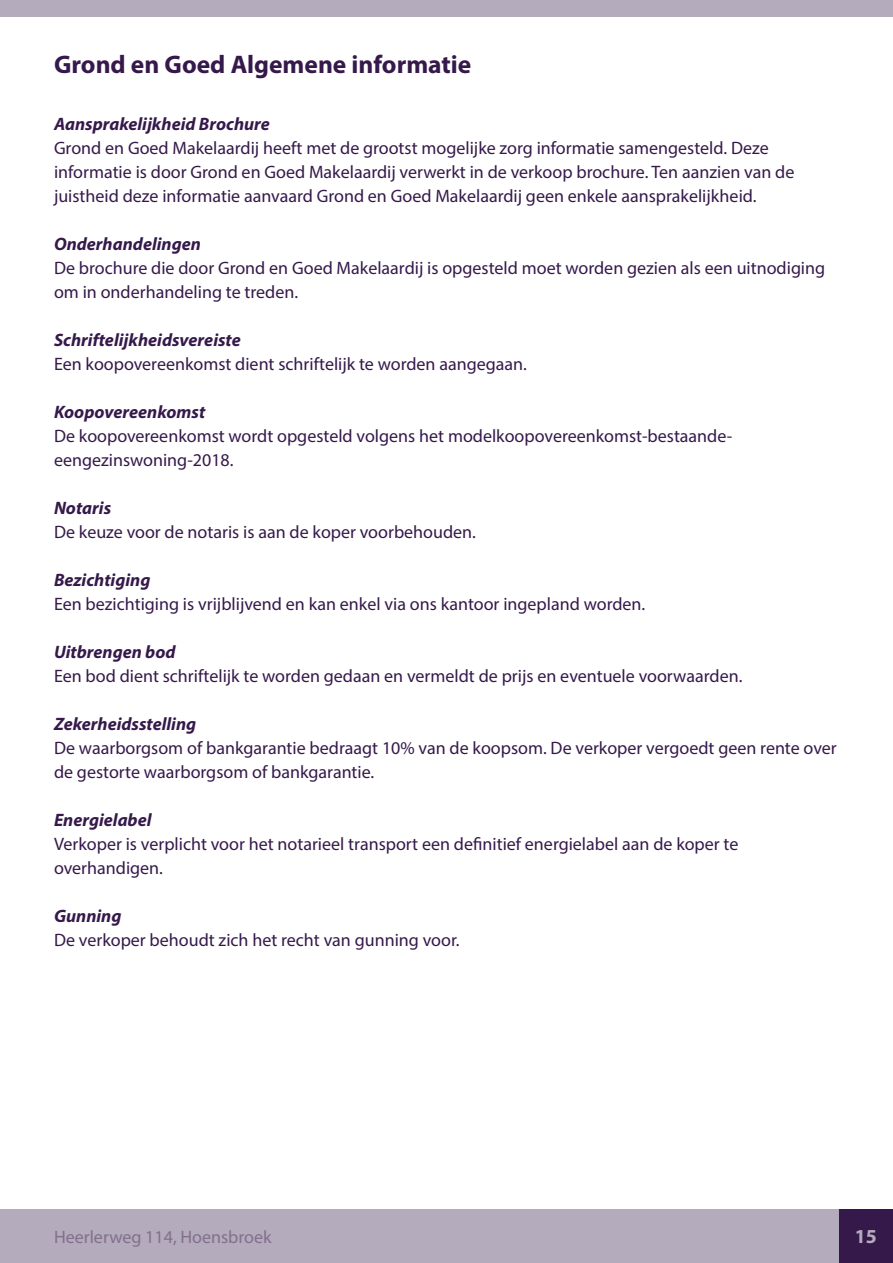
<style>
.page{position:relative;width:893px;height:1263px;background:#fff}
.page>*{position:absolute;margin:0;border:0;box-sizing:border-box;transform-origin:0 0}
.t1{font:700 25.5px "Myriad Pro";color:#36194b}
.t2{font:700 19.95px "Myriad Pro";color:#b4abbc}
.t3{font:18px/24px "Myriad Pro";color:#36194b}
.t4{font:italic 700 18px "Myriad Pro";color:#36194b}
.t5{font:18px "Myriad Pro";color:#82708c}
</style>
<div class="page">
<div style="left:839px;top:1209px;width:54px;height:54px;background:#36194b"></div>
<div style="left:0;top:1209px;width:839px;height:54px;background:#b4abbc"></div>
<div style="left:0;top:0;width:893px;height:17px;background:#b4abbc"></div>
<h1 class="t1" style="left:54px;top:48px;width:419px">Grond en Goed Algemene informatie</h1>
<p class="t4" style="left:54px;top:112px;width:217px">Aansprakelijkheid Brochure</p>
<p class="t3" style="left:54px;top:136px;width:742px">Grond en Goed Makelaardij heeft met de grootst mogelijke zorg informatie samengesteld. Deze informatie is door Grond en Goed Makelaardij verwerkt in de verkoop brochure. Ten aanzien van de juistheid deze informatie aanvaard Grond en Goed Makelaardij geen enkele aansprakelijkheid.</p>
<p class="t4" style="left:54px;top:232px;width:148px">Onderhandelingen</p>
<p class="t3" style="left:54px;top:256px;width:773px">De brochure die door Grond en Goed Makelaardij is opgesteld moet worden gezien als een uitnodiging om in onderhandeling te treden.</p>
<p class="t4" style="left:54px;top:328px;width:188px">Schriftelijkheidsvereiste</p>
<p class="t3" style="left:54px;top:352px;width:474px">Een koopovereenkomst dient schriftelijk te worden aangegaan.</p>
<p class="t4" style="left:54px;top:400px;width:153px">Koopovereenkomst</p>
<p class="t3" style="left:54px;top:424px;width:680px">De koopovereenkomst wordt opgesteld volgens het modelkoopovereenkomst-bestaande&shy;eengezinswoning-2018.</p>
<p class="t4" style="left:54px;top:496px;width:59px">Notaris</p>
<p class="t3" style="left:54px;top:520px;width:423px">De keuze voor de notaris is aan de koper voorbehouden.</p>
<p class="t4" style="left:54px;top:568px;width:98px">Bezichtiging</p>
<p class="t3" style="left:54px;top:592px;width:593px">Een bezichtiging is vrijblijvend en kan enkel via ons kantoor ingepland worden.</p>
<p class="t4" style="left:54px;top:640px;width:123px">Uitbrengen bod</p>
<p class="t3" style="left:54px;top:664px;width:690px">Een bod dient schriftelijk te worden gedaan en vermeldt de prijs en eventuele voorwaarden.</p>
<p class="t4" style="left:54px;top:712px;width:144px">Zekerheidsstelling</p>
<p class="t3" style="left:54px;top:736px;width:784px">De waarborgsom of bankgarantie bedraagt 10% van de koopsom. De verkoper vergoedt geen rente over de gestorte waarborgsom of bankgarantie.</p>
<p class="t4" style="left:54px;top:808px;width:99px">Energielabel</p>
<p class="t3" style="left:54px;top:832px;width:686px">Verkoper is verplicht voor het notarieel transport een definitief energielabel aan de koper te overhandigen.</p>
<p class="t4" style="left:54px;top:904px;width:69px">Gunning</p>
<p class="t3" style="left:54px;top:928px;width:407px">De verkoper behoudt zich het recht van gunning voor.</p>
<p class="t5" style="left:54px;top:1225px;width:219px">Heerlerweg 114, Hoensbroek</p>
<p class="t2" style="left:855px;top:1224px;width:24px">15</p>
</div>
